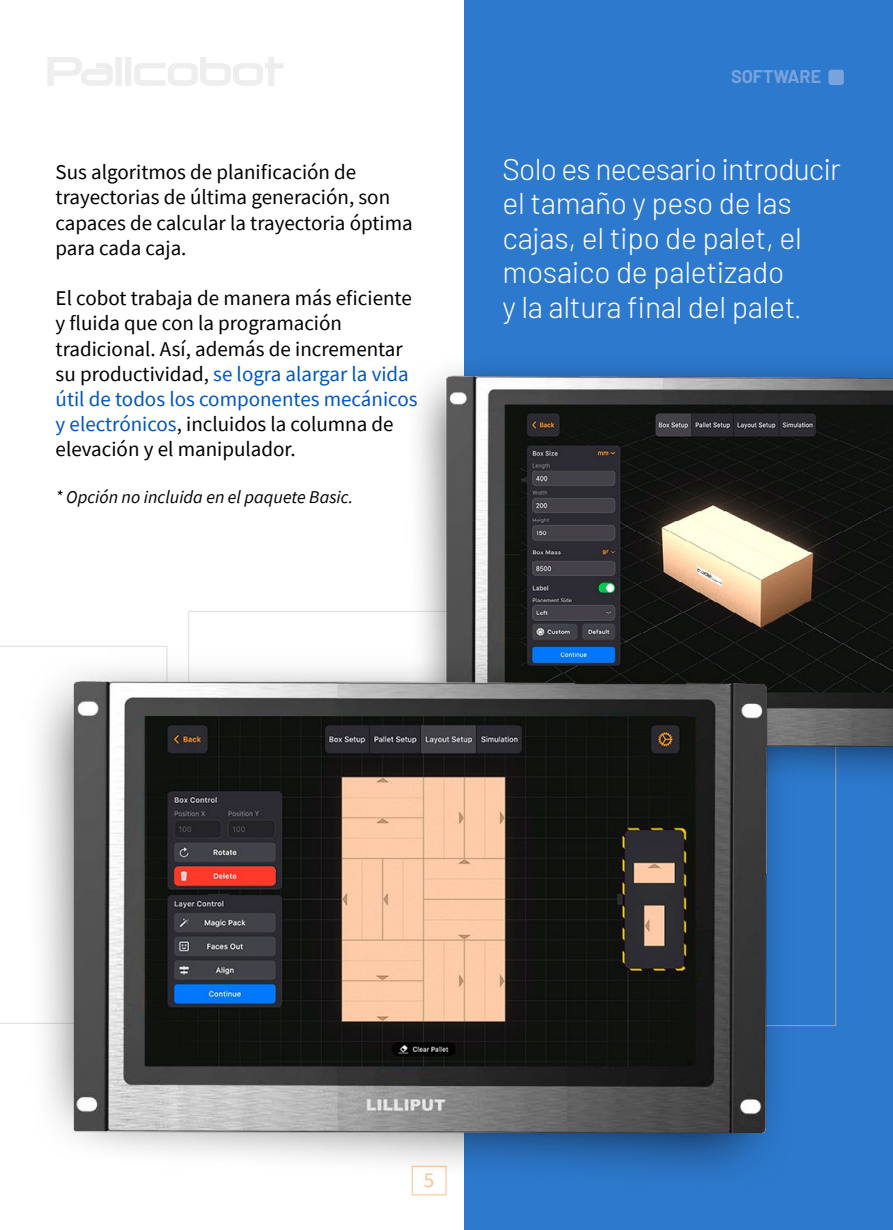
<style>
.page{position:relative;width:893px;height:1230px;background:#fff}
.page>*{position:absolute;margin:0;border:0;box-sizing:border-box;transform-origin:0 0}
.t1{font:300 30px/34.5px "Barlow";letter-spacing:-.01em;color:#fff}
.t2{font:21px/25.2px "Source Sans Pro";color:#000}
.t3{font:21px "Source Sans Pro";color:#fec088}
.t4{font:italic 18px "Source Sans Pro";color:#000}
.t5{font:700 18px "Barlow";color:#78a3dd}
.s1{color:#0055c0}
.s2{font-family:"Source Sans Pro";font-weight:400;font-size:21px}
</style>
<div class="page">
<div style="left:464px;top:0;width:428px;height:1230px;background:#2d79cd"></div>
<div style="left:828px;top:70px;width:15px;height:15px;background:#78a3dd;border-radius:3px"></div>
<svg style="left:47px;top:57px;width:236px;height:29px"></svg>
<img style="left:417px;top:368px;width:475px;height:408px">
<img style="left:0;top:600px;width:848px;height:595px">
<p class="t2" style="left:56px;top:160px;width:358px">Sus algoritmos de planificación de trayectorias de última generación, son capaces de calcular la trayectoria óptima para cada caja.</p>
<p class="t2" style="left:56px;top:286px;width:363px">El cobot trabaja de manera más eficiente y fluida que con la programación tradicional. Así, además de incrementar su productividad, <span class="s1">se logra alargar la vida útil de todos los componentes mecánicos y electrónicos</span>, incluidos la columna de elevación y el manipulador.</p>
<p class="t4" style="left:56px;top:486px;width:299px">* Opción no incluida en el paquete Basic.</p>
<p class="t5" style="left:731px;top:64px;width:92px">SOFTWARE</p>
<h1 class="t1" style="left:502px;top:149px;width:340px">Solo es necesario introducir el tamaño y peso de las cajas, el tipo de palet, el mosaico de paletizado<br>y la altura final del palet<span class="s2">.</span></h1>
<p class="t3" style="left:424px;top:1167px;width:12px">5</p>
</div>
